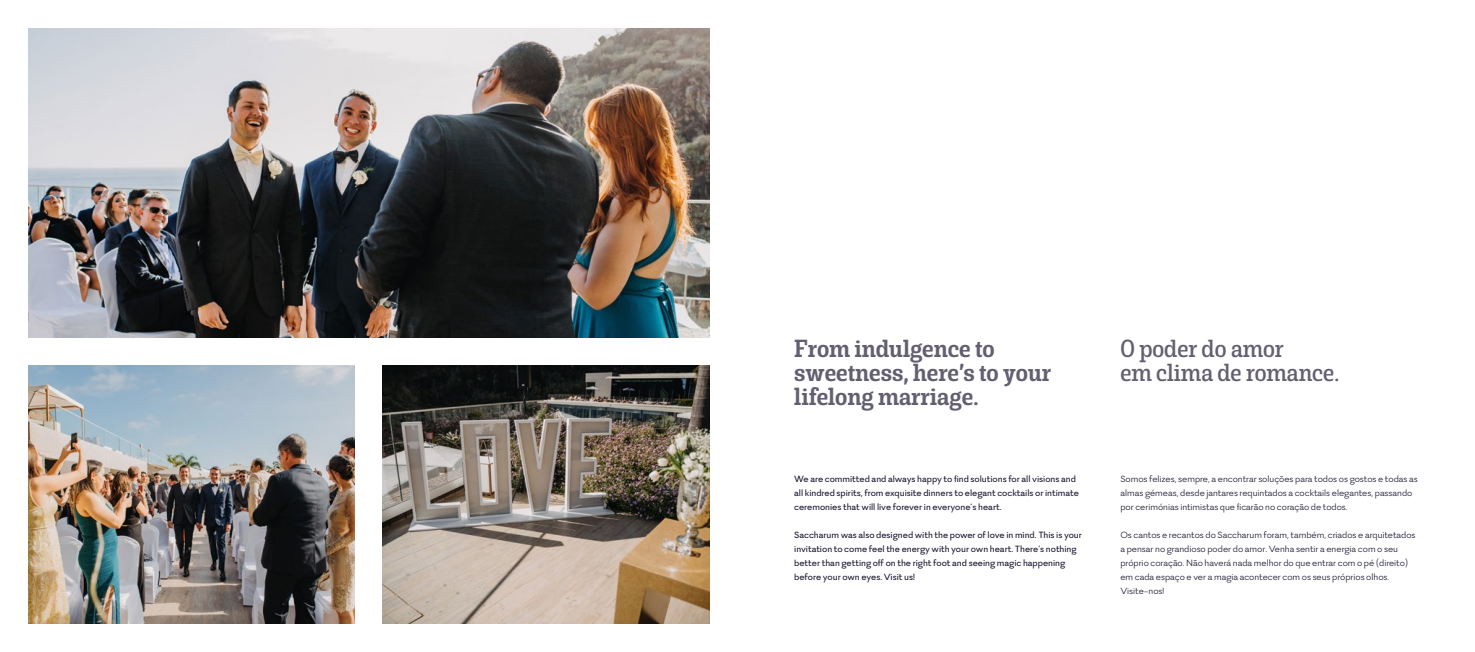
<style>
.page{position:relative;width:1475px;height:652px;background:#fff}
.page>*{position:absolute;margin:0;border:0;box-sizing:border-box;transform-origin:0 0}
.t1{font:500 semi-condensed 24px/24px "Rude Slab";color:#635f71}
.t2{font:semi-condensed 24px/24px "Rude Slab";color:#635f71}
.t3{font:10px/14px "Firme";color:#201a34}
.t4{font:500 10px/14px "Firme";color:#201a34}
</style>
<div class="page">
<img style="left:28px;top:366px;width:326px;height:258px">
<img style="left:383px;top:366px;width:326px;height:257px">
<img style="left:28px;top:28px;width:681px;height:309px">
<h1 class="t1" style="left:794px;top:336px;width:258px">From indulgence to sweetness, here’s to your lifelong marriage.</h1>
<p class="t4" style="left:794px;top:471px;width:286px">We are committed and always happy to find solutions for all visions and all kindred spirits, from exquisite dinners to elegant cocktails or intimate ceremonies that will live forever in everyone’s heart.</p>
<p class="t4" style="left:794px;top:527px;width:289px">Saccharum was also designed with the power of love in mind. This is your invitation to come feel the energy with your own heart. There’s nothing better than getting off on the right foot and seeing magic happening before your own eyes. Visit us!</p>
<h1 class="t2" style="left:1120px;top:336px;width:220px">O poder do amor<br>em clima de romance.</h1>
<p class="t3" style="left:1120px;top:471px;width:299px">Somos felizes, sempre, a encontrar soluções para todos os gostos e todas as almas gémeas, desde jantares requintados a cocktails elegantes, passando por cerimónias intimistas que ficarão no coração de todos.</p>
<p class="t3" style="left:1120px;top:527px;width:296px">Os cantos e recantos do Saccharum foram, também, criados e arquitetados a pensar no grandioso poder do amor. Venha sentir a energia com o seu próprio coração. Não haverá nada melhor do que entrar com o pé (direito) em cada espaço e ver a magia acontecer com os seus próprios olhos.<br>Visite-nos!</p>
</div>
